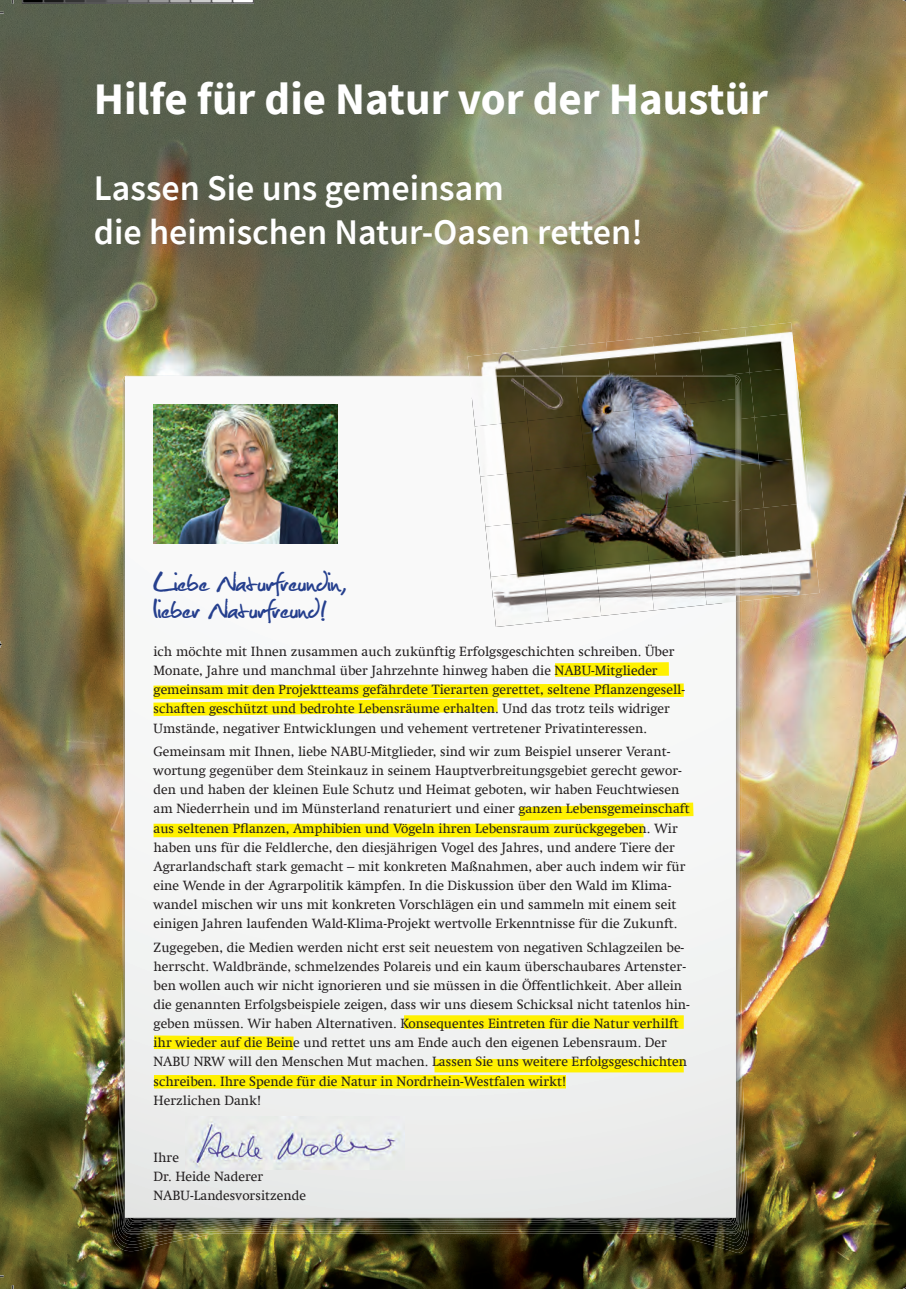
<style>
.page{position:relative;width:906px;height:1289px;background:#fff}
.page>*{position:absolute;margin:0;border:0;box-sizing:border-box;transform-origin:0 0}
.t1{font:700 45px "Source Sans Pro";color:#fff}
.t2{font:600 36px/43.2px "Source Sans Pro";color:#fff}
.t3{font:36px/27px "Christopherhand";color:#253f8e}
.t4{font:13.5px/19.2px "Swift Com";color:#231f20}
</style>
<div class="page">
<img style="left:0;top:0;width:906px;height:1288px">
<img style="left:111px;top:976px;width:53px;height:275px">
<img style="left:696px;top:990px;width:53px;height:262px">
<img style="left:114px;top:1055px;width:633px;height:194px">
<img style="left:116px;top:1112px;width:629px;height:134px">
<img style="left:117px;top:1156px;width:627px;height:86px">
<img style="left:119px;top:1187px;width:624px;height:52px">
<img style="left:121px;top:1207px;width:615px;height:28px">
<img style="left:122px;top:375px;width:347px;height:53px">
<img style="left:122px;top:428px;width:1px;height:550px">
<img style="left:740px;top:601px;width:1px;height:394px">
<img style="left:122px;top:978px;width:1px;height:83px">
<img style="left:740px;top:995px;width:1px;height:66px">
<img style="left:122px;top:1193px;width:618px;height:40px">
<img style="left:123px;top:1231px;width:611px;height:1px">
<img style="left:738px;top:601px;width:2px;height:398px">
<img style="left:123px;top:382px;width:2px;height:685px">
<img style="left:738px;top:999px;width:2px;height:68px">
<img style="left:123px;top:1199px;width:616px;height:32px">
<img style="left:124px;top:382px;width:1px;height:114px">
<img style="left:124px;top:903px;width:1px;height:101px">
<img style="left:737px;top:601px;width:1px;height:403px">
<img style="left:124px;top:1208px;width:610px;height:21px">
<img style="left:125px;top:1196px;width:612px;height:30px">
<img style="left:135px;top:1224px;width:596px;height:1px">
<img style="left:736px;top:601px;width:1px;height:349px">
<img style="left:736px;top:950px;width:1px;height:144px">
<img style="left:127px;top:1217px;width:607px;height:7px">
<img style="left:132px;top:1220px;width:599px;height:2px">
<img style="left:130px;top:1217px;width:602px;height:3px">
<img style="left:137px;top:1218px;width:592px;height:1px">
<img style="left:134px;top:1217px;width:596px;height:1px">
<svg style="left:125px;top:376px;width:611px;height:841px"></svg>
<img style="left:154px;top:405px;width:184px;height:138px">
<img style="left:185px;top:1116px;width:219px;height:53px">
<img style="left:467px;top:352px;width:46px;height:23px">
<img style="left:513px;top:347px;width:47px;height:28px">
<img style="left:560px;top:342px;width:46px;height:33px">
<img style="left:606px;top:337px;width:46px;height:38px">
<img style="left:652px;top:332px;width:46px;height:43px">
<img style="left:698px;top:327px;width:47px;height:48px">
<img style="left:745px;top:322px;width:51px;height:50px">
<img style="left:723px;top:372px;width:26px;height:45px">
<img style="left:749px;top:367px;width:51px;height:50px">
<img style="left:741px;top:417px;width:13px;height:45px">
<img style="left:754px;top:412px;width:51px;height:50px">
<img style="left:741px;top:462px;width:18px;height:45px">
<img style="left:759px;top:457px;width:51px;height:50px">
<img style="left:741px;top:507px;width:23px;height:45px">
<img style="left:764px;top:503px;width:51px;height:49px">
<img style="left:741px;top:552px;width:32px;height:49px">
<img style="left:768px;top:548px;width:51px;height:50px">
<img style="left:469px;top:375px;width:217px;height:1px">
<img style="left:686px;top:375px;width:55px;height:15px">
<img style="left:739px;top:390px;width:2px;height:211px">
<img style="left:736px;top:377px;width:4px;height:158px">
<img style="left:738px;top:535px;width:1px;height:66px">
<img style="left:737px;top:386px;width:1px;height:215px">
<img style="left:736px;top:475px;width:1px;height:126px">
<img style="left:736px;top:384px;width:1px;height:91px">
<img style="left:469px;top:376px;width:54px;height:50px">
<img style="left:523px;top:376px;width:53px;height:45px">
<img style="left:576px;top:376px;width:53px;height:39px">
<img style="left:629px;top:376px;width:53px;height:34px">
<img style="left:682px;top:376px;width:54px;height:28px">
<img style="left:475px;top:421px;width:52px;height:55px">
<img style="left:527px;top:415px;width:53px;height:56px">
<img style="left:580px;top:410px;width:53px;height:55px">
<img style="left:633px;top:404px;width:52px;height:56px">
<img style="left:685px;top:399px;width:51px;height:55px">
<img style="left:480px;top:471px;width:53px;height:56px">
<img style="left:533px;top:465px;width:52px;height:56px">
<img style="left:585px;top:460px;width:53px;height:55px">
<img style="left:638px;top:454px;width:52px;height:56px">
<img style="left:690px;top:449px;width:46px;height:55px">
<img style="left:485px;top:521px;width:53px;height:56px">
<img style="left:538px;top:515px;width:52px;height:56px">
<img style="left:590px;top:510px;width:53px;height:55px">
<img style="left:643px;top:504px;width:53px;height:56px">
<img style="left:696px;top:500px;width:40px;height:54px">
<img style="left:491px;top:571px;width:57px;height:56px">
<img style="left:543px;top:565px;width:58px;height:56px">
<img style="left:596px;top:560px;width:58px;height:56px">
<img style="left:648px;top:554px;width:58px;height:56px">
<img style="left:701px;top:551px;width:35px;height:54px">
<svg style="left:140px;top:655px;width:557px;height:68px"></svg>
<svg style="left:506px;top:795px;width:201px;height:32px"></svg>
<div style="left:153px;top:823px;width:490px;height:14px;background:#fff101"></div>
<div style="left:404px;top:1015px;width:280px;height:13px;background:#fff101"></div>
<svg style="left:140px;top:1028px;width:167px;height:28px"></svg>
<div style="left:434px;top:1058px;width:250px;height:14px;background:#fff101"></div>
<div style="left:154px;top:1074px;width:412px;height:14px;background:#fff101"></div>
<svg style="left:0;top:636px;width:2px;height:17px"></svg>
<svg style="left:22px;top:0;width:232px;height:4px"></svg>
<svg style="left:897px;top:0;width:9px;height:4px"></svg>
<svg style="left:897px;top:1285px;width:9px;height:4px"></svg>
<h1 class="t1" style="left:94px;top:68px;width:676px">Hilfe für die Natur vor der Haustür</h1>
<h2 class="t2" style="left:94px;top:166px;width:550px">Lassen Sie uns gemeinsam<br>die heimischen Natur-Oasen retten!</h2>
<h2 class="t3" style="left:153px;top:569px;width:195px">Liebe Naturfreundin, lieber Naturfreund!</h2>
<p class="t4" style="left:153px;top:642px;width:533px">ich möchte mit Ihnen zusammen auch zukünftig Erfolgsgeschichten schreiben. Über Monate, Jahre und manchmal über Jahrzehnte hinweg haben die NABU-Mitglieder gemeinsam mit den Projektteams gefährdete Tierarten gerettet, seltene Pflanzengesell&shy;schaften geschützt und bedrohte Lebensräume erhalten. Und das trotz teils widriger Umstände, negativer Entwicklungen und vehement vertretener Privatinteressen.</p>
<p class="t4" style="left:153px;top:741px;width:537px">Gemeinsam mit Ihnen, liebe NABU-Mitglieder, sind wir zum Beispiel unserer Verant&shy;wortung gegenüber dem Steinkauz in seinem Hauptverbreitungsgebiet gerecht gewor&shy;den und haben der kleinen Eule Schutz und Heimat geboten, wir haben Feuchtwiesen am Niederrhein und im Münsterland renaturiert und einer ganzen Lebensgemeinschaft aus seltenen Pflanzen, Amphibien und Vögeln ihren Lebensraum zurückgegeben. Wir haben uns für die Feldlerche, den diesjährigen Vogel des Jahres, und andere Tiere der Agrarlandschaft stark gemacht – mit konkreten Maßnahmen, aber auch indem wir für eine Wende in der Agrarpolitik kämpfen. In die Diskussion über den Wald im Klima&shy;wandel mischen wir uns mit konkreten Vorschlägen ein und sammeln mit einem seit einigen Jahren laufenden Wald-Klima-Projekt wertvolle Erkenntnisse für die Zukunft.</p>
<p class="t4" style="left:153px;top:937px;width:538px">Zugegeben, die Medien werden nicht erst seit neuestem von negativen Schlagzeilen be&shy;herrscht. Waldbrände, schmelzendes Polareis und ein kaum überschaubares Artenster&shy;ben wollen auch wir nicht ignorieren und sie müssen in die Öffentlichkeit. Aber allein die genannten Erfolgsbeispiele zeigen, dass wir uns diesem Schicksal nicht tatenlos hin&shy;geben müssen. Wir haben Alternativen. Konsequentes Eintreten für die Natur verhilft ihr wieder auf die Beine und rettet uns am Ende auch den eigenen Lebensraum. Der NABU NRW will den Menschen Mut machen. Lassen Sie uns weitere Erfolgsgeschichten schreiben. Ihre Spende für die Natur in Nordrhein-Westfalen wirkt!<br>Herzlichen Dank!</p>
<p class="t4" style="left:153px;top:1147px;width:154px">Ihre<br>Dr. Heide Naderer<br>NABU-Landesvorsitzende</p>
</div>
